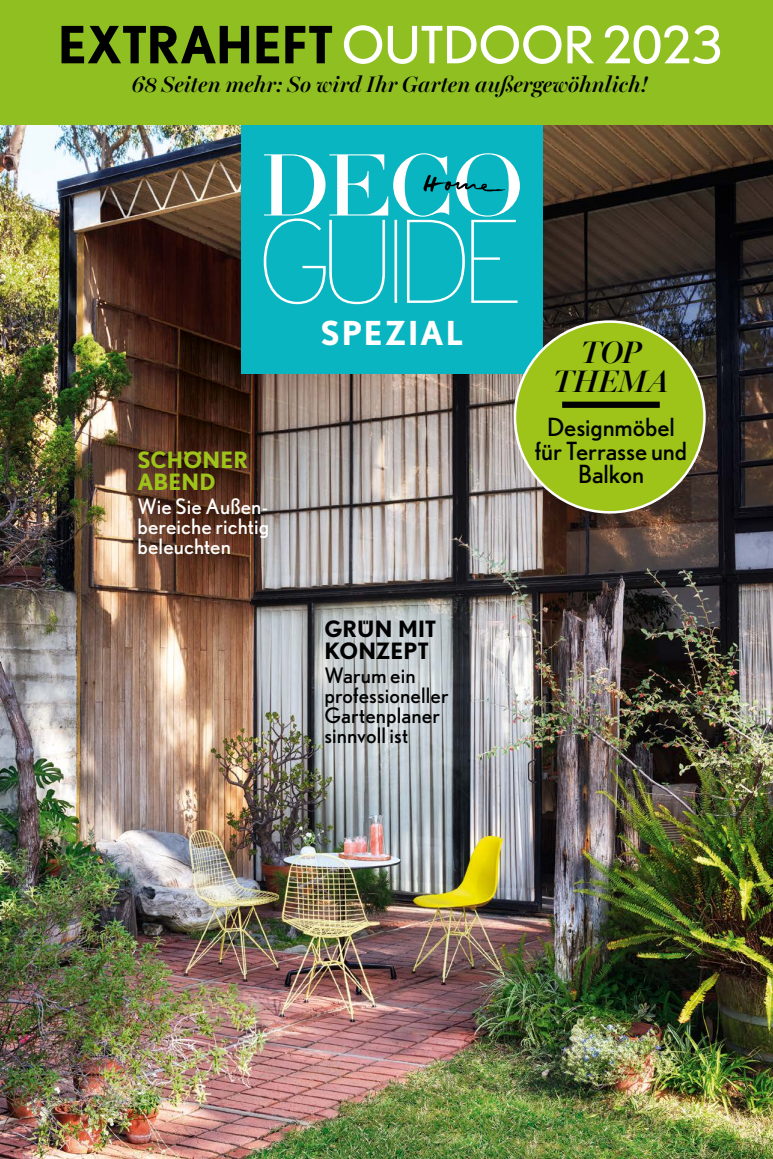
<style>
.page{position:relative;width:773px;height:1159px;background:#fff}
.page>*{position:absolute;margin:0;border:0;box-sizing:border-box;transform-origin:0 0}
.Credit{font:51.25px "Nobel";letter-spacing:-.01em;color:#fff}
.GUIDE_Zital{font:700 33px "Nobel";letter-spacing:.06em;color:#fff}
.t1{font:italic 600 31.25px "Miller Banner";color:#000}
.t2{font:25px/23.8px "Nobel";letter-spacing:-.005em;color:#000;text-align:center}
.Credit-2{font:italic 600 22.5px "Miller Banner";color:#000}
.t3{font:700 22.5px/22.5px "Nobel";letter-spacing:.005em;color:#000}
.t4{font:700 22.5px/22.5px "Nobel";letter-spacing:.01em;color:#9ec41a}
.t5{font:21.25px/20px "Nobel";letter-spacing:.005em;color:#000}
.t6{font:21.25px/20px "Nobel";letter-spacing:.005em;color:#fff}
.s1{font-weight:700;color:#000}
</style>
<div class="page">
<img style="left:0;top:124px;width:772px;height:1035px">
<div style="left:241px;top:119px;width:301px;height:255px;background:#08b5c1"></div>
<svg style="left:264px;top:153px;width:256px;height:151px"></svg>
<img style="left:424px;top:174px;width:81px;height:18px">
<div style="left:0;top:0;width:772px;height:124px;background:#8fbf21"></div>
<div style="left:515px;top:322px;width:189px;height:190px;background:#9ec41a;border-radius:50%"></div>
<div style="left:562px;top:402px;width:97px;height:6px;background:#000"></div>
<p class="Credit" style="left:58px;top:14px;width:666px"><span class="s1">EXTRAHEFT</span> OUTDOOR 2023</p>
<p class="Credit-2" style="left:132px;top:71px;width:517px">68 Seiten mehr: So wird Ihr Garten außergewöhnlich!</p>
<p class="t4" style="left:137px;top:448px;width:112px">SCHÖNER<br>ABEND</p>
<p class="t6" style="left:137px;top:496px;width:132px">Wie Sie Außen-</p>
<p class="t6" style="left:137px;top:516px;width:133px">bereiche richtig beleuchten</p>
<p class="GUIDE_Zital" style="left:320px;top:313px;width:144px">SPEZIAL</p>
<p class="t3" style="left:324px;top:617px;width:113px">GRÜN MIT<br>KONZEPT</p>
<p class="t5" style="left:324px;top:665px;width:126px">Warum ein professioneller</p>
<p class="t5" style="left:324px;top:705px;width:117px">Gartenplaner sinnvoll ist</p>
<p class="t1" style="left:580px;top:334px;width:62px">TOP</p>
<p class="t1" style="left:553px;top:363px;width:117px">THEMA</p>
<p class="t2" style="left:534px;top:415px;width:154px">Designmöbel für Terrasse und<br>Balkon</p>
</div>
